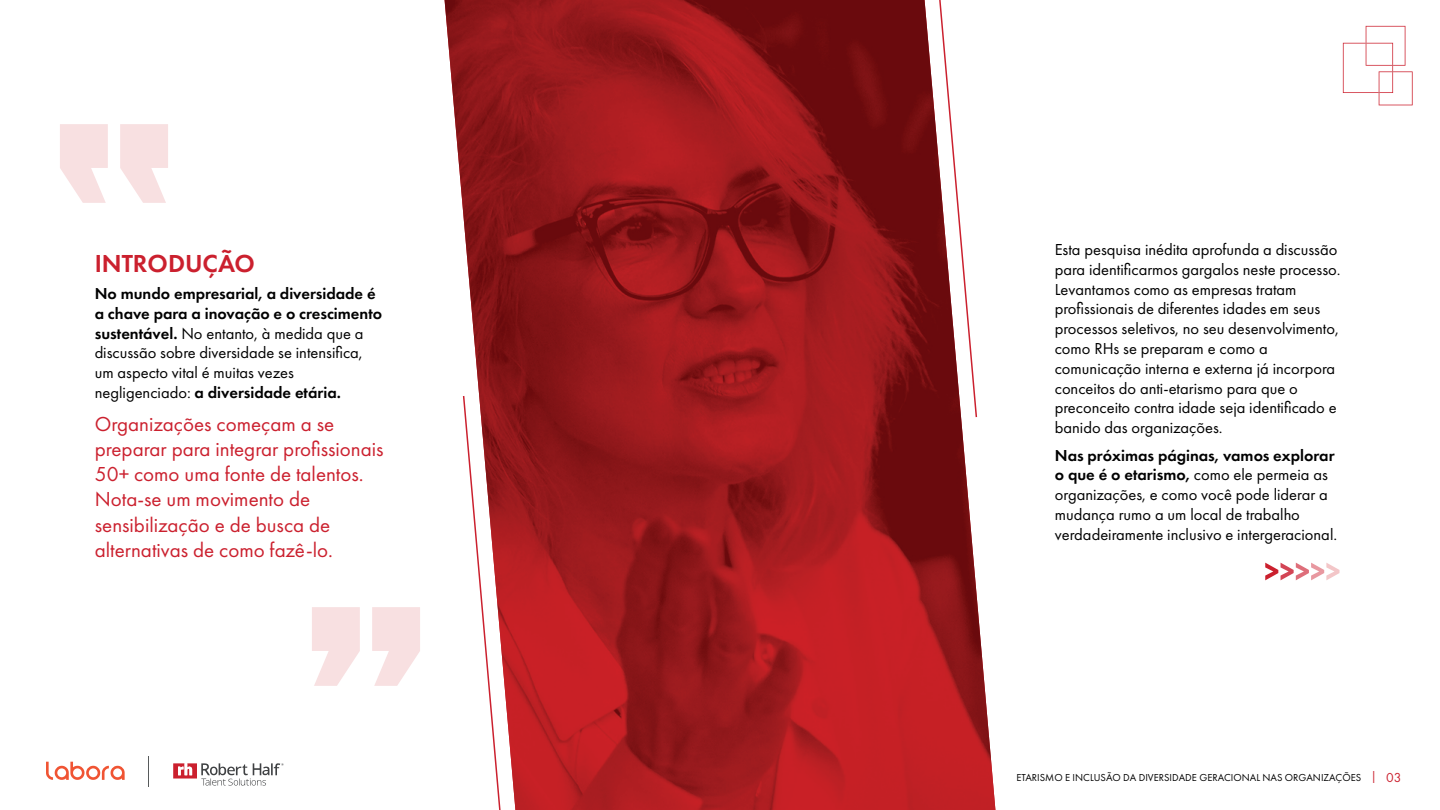
<style>
.page{position:relative;width:1440px;height:810px;background:#fff}
.page>*{position:absolute;margin:0;border:0;box-sizing:border-box;transform-origin:0 0}
.t1{font:600 25.5px "Futura PT";color:#cb202e}
.t2{font:21px/25.2px "Futura PT";color:#cb202e}
.t3{font:16.5px/19.8px "Futura PT";color:#000001}
.t4{font:10.5px "Futura PT";color:#000001}
.s1{font-weight:600}
.s2{font-size:12px;color:#cb202e}
.s3{font-size:13.5px;color:#cb202e}
</style>
<div class="page">
<img style="left:445px;top:0;width:550px;height:810px">
<svg style="left:60px;top:124px;width:108px;height:79px"></svg>
<svg style="left:312px;top:607px;width:108px;height:79px"></svg>
<svg style="left:462px;top:394px;width:40px;height:416px"></svg>
<svg style="left:938px;top:0;width:40px;height:419px"></svg>
<svg style="left:1265px;top:563px;width:75px;height:17px"></svg>
<svg style="left:1343px;top:26px;width:70px;height:79px"></svg>
<svg style="left:46px;top:762px;width:79px;height:18px"></svg>
<hr style="left:148px;top:756px;width:1px;height:31px;background:#575a5b">
<svg style="left:173px;top:763px;width:111px;height:23px"></svg>
<h1 class="t1" style="left:95px;top:247px;width:162px">INTRODUÇÃO</h1>
<p class="t3" style="left:95px;top:284px;width:289px"><span class="s1">No mundo empresarial, a diversidade é a chave para a inovação e o crescimento sustentável.</span> No entanto, à medida que a discussão sobre diversidade se intensifica, um aspecto vital é muitas vezes negligenciado: <span class="s1">a diversidade etária.</span></p>
<p class="t2" style="left:95px;top:411px;width:290px">Organizações começam a se preparar para integrar profissionais<br>50+ como uma fonte de talentos.<br>Nota-se um movimento de sensibilização e de busca de alternativas de como fazê-lo.</p>
<p class="t3" style="left:1055px;top:240px;width:287px">Esta pesquisa inédita aprofunda a discussão para identificarmos gargalos neste processo.<br>Levantamos como as empresas tratam profissionais de diferentes idades em seus processos seletivos, no seu desenvolvimento, como RHs se preparam e como a comunicação interna e externa já incorpora conceitos do anti-etarismo para que o preconceito contra idade seja identificado e banido das organizações.</p>
<p class="t3" style="left:1055px;top:445px;width:284px"><span class="s1">Nas próximas páginas, vamos explorar o que é o etarismo,</span> como ele permeia as organizações, e como você pode liderar a mudança rumo a um local de trabalho verdadeiramente inclusivo e intergeracional.</p>
<p class="t4" style="left:1016px;top:771px;width:387px">ETARISMO E INCLUSÃO DA DIVERSIDADE GERACIONAL NAS ORGANIZAÇÕES <span class="s2">|</span> <span class="s3">03</span></p>
</div>
